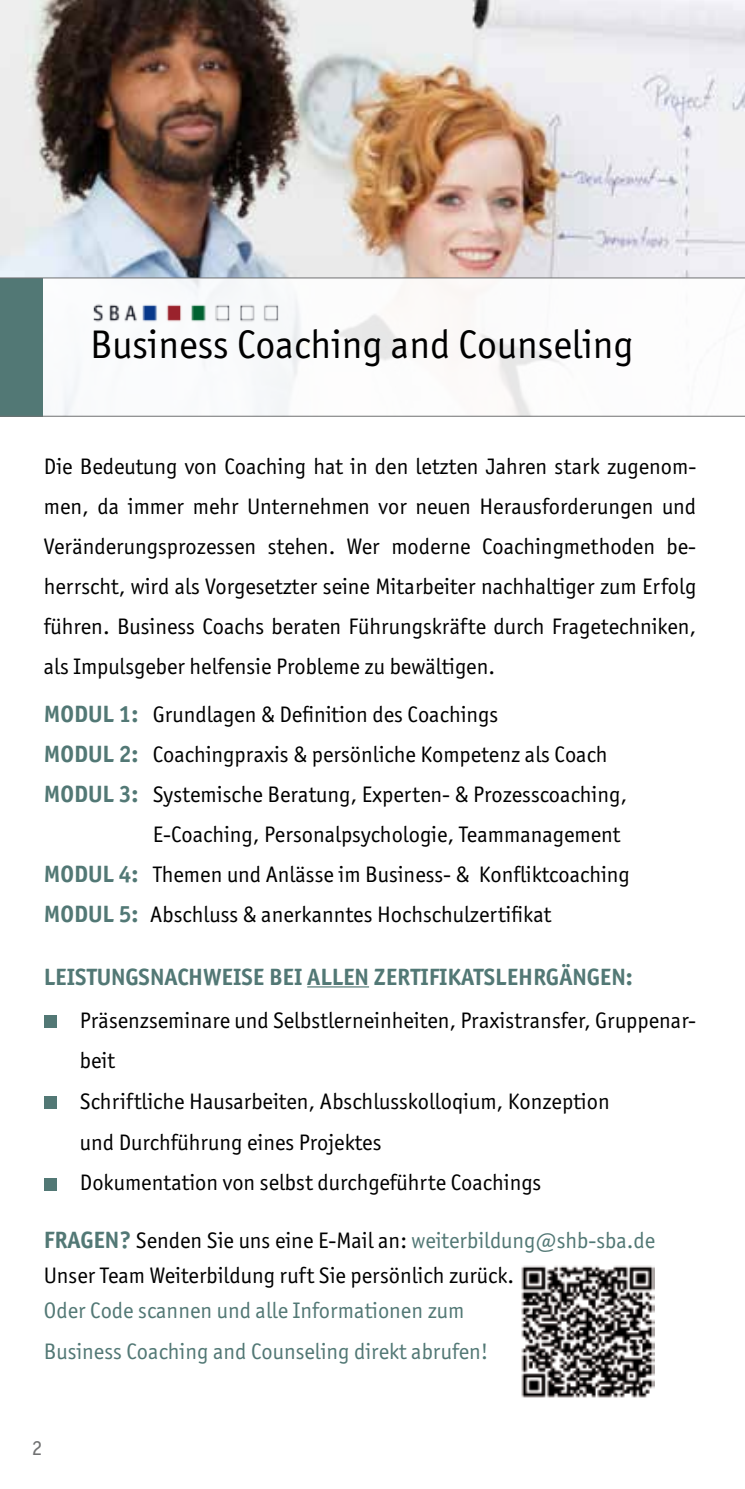
<style>
.page{position:relative;width:745px;height:1489px;background:#fff}
.page>*{position:absolute;margin:0;border:0;box-sizing:border-box;transform-origin:0 0}
.t1{font:40px "Officina Sans ITC Std";color:#000}
.t2{font:700 23.75px "Officina Sans ITC Std";color:#527875}
.t3{font:22.5px/40px "Officina Sans ITC Std";color:#000;text-align:justify}
.t4{font:22.5px/40.8px "Officina Sans ITC Std";color:#527875}
.t5{font:21.25px "Officina Sans ITC Std";color:#707172}
.s1{font-weight:700;font-size:23.75px;color:#527875}
.s2{color:#527875}
</style>
<div class="page">
<img style="left:0;top:0;width:744px;height:277px">
<div style="left:0;top:278px;width:43px;height:138px;background:#527875"></div>
<hr style="left:0;top:277px;width:744px;height:1px;background:#707172">
<hr style="left:0;top:416px;width:744px;height:1px;background:#707172">
<hr style="left:307px;top:986px;width:62px;height:1px;background:#527875">
<div style="left:44px;top:1015px;width:12px;height:12px;background:#527875"></div>
<div style="left:44px;top:1096px;width:12px;height:12px;background:#527875"></div>
<div style="left:44px;top:1178px;width:12px;height:12px;background:#527875"></div>
<img style="left:521px;top:1265px;width:133px;height:133px">
<img style="left:93px;top:303px;width:186px;height:20px">
<h1 class="t1" style="left:90px;top:321px;width:544px">Business Coaching and Counseling</h1>
<p class="t3" style="left:44px;top:446px;width:653px">Die Bedeutung von Coaching hat in den letzten Jahren stark zugenom&shy;men, da immer mehr Unternehmen vor neuen Herausforderungen und Veränderungsprozessen stehen. Wer moderne Coachingmethoden be&shy;herrscht, wird als Vorgesetzter seine Mitarbeiter nachhaltiger zum Erfolg führen. Business Coachs beraten Führungskräfte durch Fragetechniken, als Impulsgeber helfensie Probleme zu bewältigen.</p>
<p class="t3" style="left:44px;top:694px;width:455px"><span class="s1">MODUL 1:</span> Grundlagen &amp; Definition des Coachings</p>
<p class="t3" style="left:44px;top:734px;width:565px"><span class="s1">MODUL 2:</span> Coachingpraxis &amp; persönliche Kompetenz als Coach</p>
<p class="t3" style="left:44px;top:774px;width:584px"><span class="s1">MODUL 3:</span> Systemische Beratung, Experten- &amp; Prozesscoaching,</p>
<p class="t3" style="left:153px;top:814px;width:469px">E-Coaching, Personalpsychologie, Teammanagement</p>
<p class="t3" style="left:44px;top:854px;width:587px"><span class="s1">MODUL 4:</span> Themen und Anlässe im Business- &amp; Konfliktcoaching</p>
<p class="t3" style="left:44px;top:894px;width:508px"><span class="s1">MODUL 5:</span> Abschluss &amp; anerkanntes Hochschulzertifikat</p>
<p class="t2" style="left:44px;top:961px;width:354px">LEISTUNGSNACHWEISE BEI ALLEN ZERTIFIKATSLEHR</p>
<p class="t2" style="left:545px;top:961px;width:14px">GÄNGEN</p>
<p class="t2" style="left:625px;top:961px;width:8px">:</p>
<p class="t3" style="left:80px;top:999px;width:617px">Präsenzseminare und Selbstlerneinheiten, Praxistransfer, Gruppenar-</p>
<p class="t3" style="left:80px;top:1040px;width:36px">beit</p>
<p class="t3" style="left:80px;top:1081px;width:531px">Schriftliche Hausarbeiten, Abschlusskolloqium, Konzeption</p>
<p class="t3" style="left:80px;top:1121px;width:303px">und Durchführung eines Projektes</p>
<p class="t3" style="left:56px;top:1162px;width:486px">Dokumentation von selbst durchgeführte Coachings</p>
<p class="t3" style="left:44px;top:1222px;width:612px;line-height:35px"><span class="s1">FRAGEN?</span> Senden Sie uns eine E-Mail an: <span class="s2">weiterbildung@shb-sba.de<br></span>U nser Team Weiterbildung ruft Sie persönlich zurück.</p>
<p class="t4" style="left:44px;top:1289px;width:446px">Oder Code scannen und alle Informationen zum<br>Business Coaching and Counseling direkt abrufen!</p>
<p class="t5" style="left:32px;top:1435px;width:12px">2</p>
</div>
